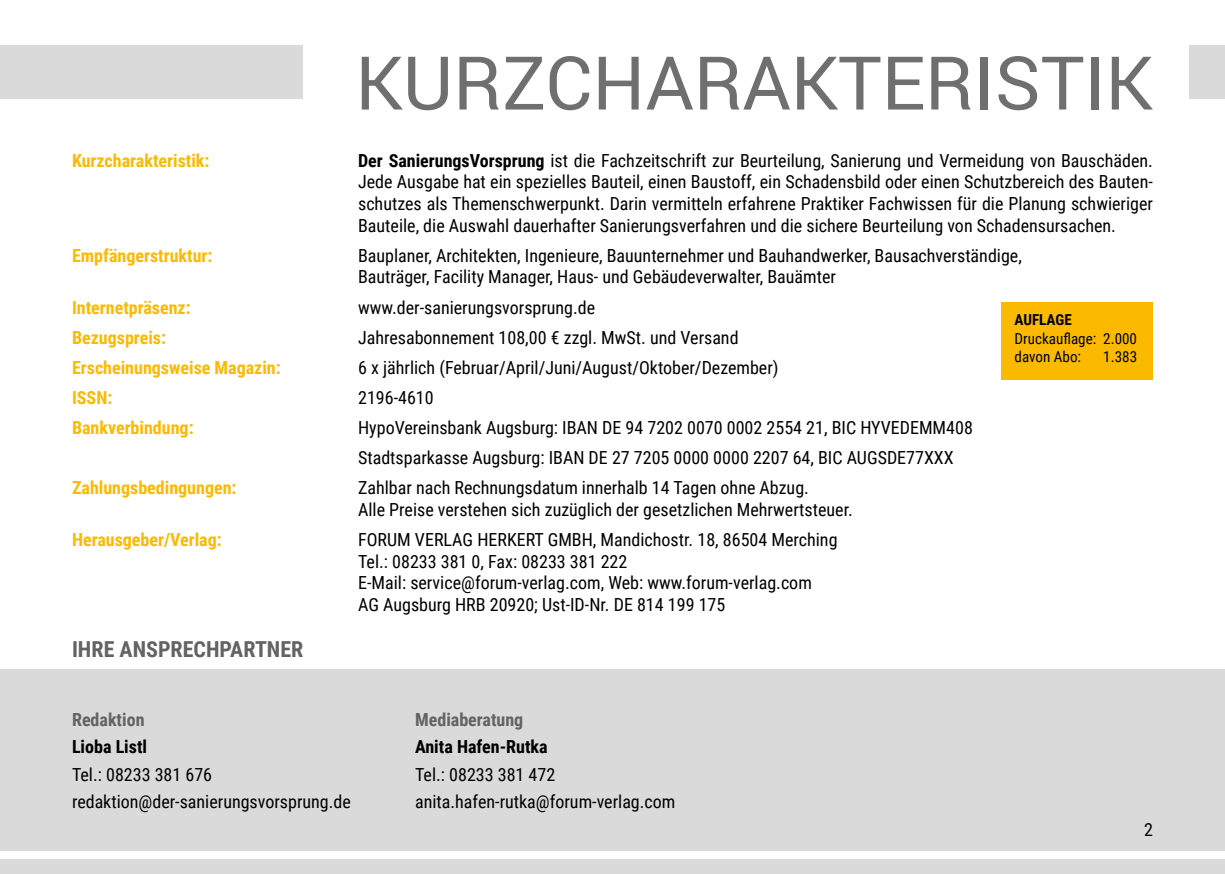
<style>
.page{position:relative;width:1225px;height:874px;background:#fff}
.page>*{position:absolute;margin:0;border:0;box-sizing:border-box;transform-origin:0 0}
.t1{font:74.2px "Roboto";color:#706f6f}
.t2{font:700 22px "Roboto Condensed";color:#646363}
.t3{font:18px/21.6px "Roboto Condensed";color:#000}
.t4{font:700 18px "Roboto Condensed";color:#fbba00}
.t5{font:700 18px "Roboto Condensed";color:#000}
.t6{font:700 18px "Roboto Condensed";color:#646363}
.t7{font:15.2px/18.2px "Roboto Condensed";color:#000}
.t8{font:700 15.2px "Roboto Condensed";color:#000}
.s1{font-weight:700}
</style>
<div class="page">
<div style="left:0;top:669px;width:1225px;height:181px;background:#dadada"></div>
<div style="left:1001px;top:302px;width:152px;height:78px;background:#fbba00"></div>
<div style="left:0;top:859px;width:1225px;height:14px;background:#dadada"></div>
<div style="left:0;top:45px;width:303px;height:54px;background:#dadada"></div>
<div style="left:1189px;top:45px;width:36px;height:54px;background:#dadada"></div>
<h1 class="t1" style="left:355px;top:40px;width:799px">KURZCHARAKTERISTIK</h1>
<p class="t4" style="left:72px;top:152px;width:139px">Kurzcharakteristik:</p>
<p class="t3" style="left:358px;top:151px;width:796px;text-align:justify"><span class="s1">Der SanierungsVorsprung</span> ist die Fachzeitschrift zur Beurteilung, Sanierung und Vermeidung von Bau schäden.<br>Jede Ausgabe hat ein spezielles Bauteil, einen Baustoff, ein Schadensbild oder einen Schutzbereich des Bauten&shy;schutzes als Themenschwerpunkt. Darin vermitteln erfahrene Praktiker Fachwissen für die Planung schwieriger Bauteile, die Auswahl dauerhafter Sanierungsverfahren und die sichere Beurteilung von Schadensursachen.</p>
<p class="t4" style="left:72px;top:247px;width:142px">Empfängerstruktur:</p>
<p class="t3" style="left:358px;top:246px;width:665px">Bauplaner, Architekten, Ingenieure, Bauunternehmer und Bauhandwerker, Bausachverständige,<br>Bauträger, Facility Manager, Haus- und Gebäudeverwalter, Bauämter</p>
<p class="t4" style="left:72px;top:299px;width:120px">Internetpräsenz:</p>
<p class="t3" style="left:358px;top:297px;width:239px">www.der-sanierungsvorsprung.de</p>
<p class="t4" style="left:72px;top:329px;width:95px">Bezugspreis:</p>
<p class="t3" style="left:358px;top:327px;width:382px">Jahresabonnement 108,00 € zzgl. MwSt. und Versand</p>
<p class="t4" style="left:72px;top:359px;width:210px">Erscheinungsweise Magazin:</p>
<p class="t3" style="left:358px;top:357px;width:422px">6 x jährlich (Februar/April/Juni/August/Oktober/Dezember)</p>
<p class="t4" style="left:72px;top:389px;width:42px">ISSN:</p>
<p class="t3" style="left:358px;top:388px;width:77px">2196-4610</p>
<p class="t4" style="left:72px;top:419px;width:123px">Bankverbindung:</p>
<p class="t3" style="left:358px;top:413px;width:616px;line-height:30.2px">HypoVereinsbank Augsburg: IBAN DE 94 7202 0070 0002 2554 21, BIC HYVEDEMM408<br>Stadtsparkasse Augsburg: IBAN DE 27 7205 0000 0000 2207 64, BIC AUGSDE77XXX</p>
<p class="t4" style="left:72px;top:480px;width:166px">Zahlungsbedingungen:</p>
<p class="t3" style="left:358px;top:478px;width:496px">Zahlbar nach Rechnungsdatum innerhalb 14 Tagen ohne Abzug.<br>Alle Preise verstehen sich zuzüglich der gesetzlichen Mehrwertsteuer.</p>
<p class="t4" style="left:72px;top:531px;width:151px">Herausgeber/Verlag:</p>
<p class="t3" style="left:358px;top:530px;width:481px">FORUM VERLAG HERKERT GMBH, Mandichostr. 18, 86504 Merching Tel.: 08233 381 0, Fax: 08233 381 222<br>E-Mail: service@forum-verlag.com, Web: www.forum-verlag.com<br>AG Augsburg HRB 20920; Ust-ID-Nr. DE 814 199 175</p>
<p class="t2" style="left:72px;top:639px;width:233px">IHRE ANSPRECHPARTNER</p>
<p class="t8" style="left:1014px;top:313px;width:59px">AUFLAGE</p>
<p class="t7" style="left:1014px;top:328px;width:124px">Druckauflage: 2.000 davon Abo:</p>
<p class="t7" style="left:1103px;top:348px;width:35px">1.383</p>
<p class="t6" style="left:72px;top:711px;width:74px">Redaktion</p>
<p class="t5" style="left:72px;top:738px;width:77px">Lioba Listl</p>
<p class="t3" style="left:72px;top:761px;width:280px;line-height:27.2px">Tel.: 08233 381 676 redaktion@der-sanierungsvorsprung.de</p>
<p class="t6" style="left:415px;top:711px;width:110px">Mediaberatung</p>
<p class="t5" style="left:415px;top:738px;width:134px">Anita Hafen-Rutka</p>
<p class="t3" style="left:415px;top:761px;width:262px;line-height:27.2px">Tel.: 08233 381 472 anita.hafen-rutka@forum-verlag.com</p>
<p class="t3" style="left:1144px;top:820px;width:10px">2</p>
</div>
